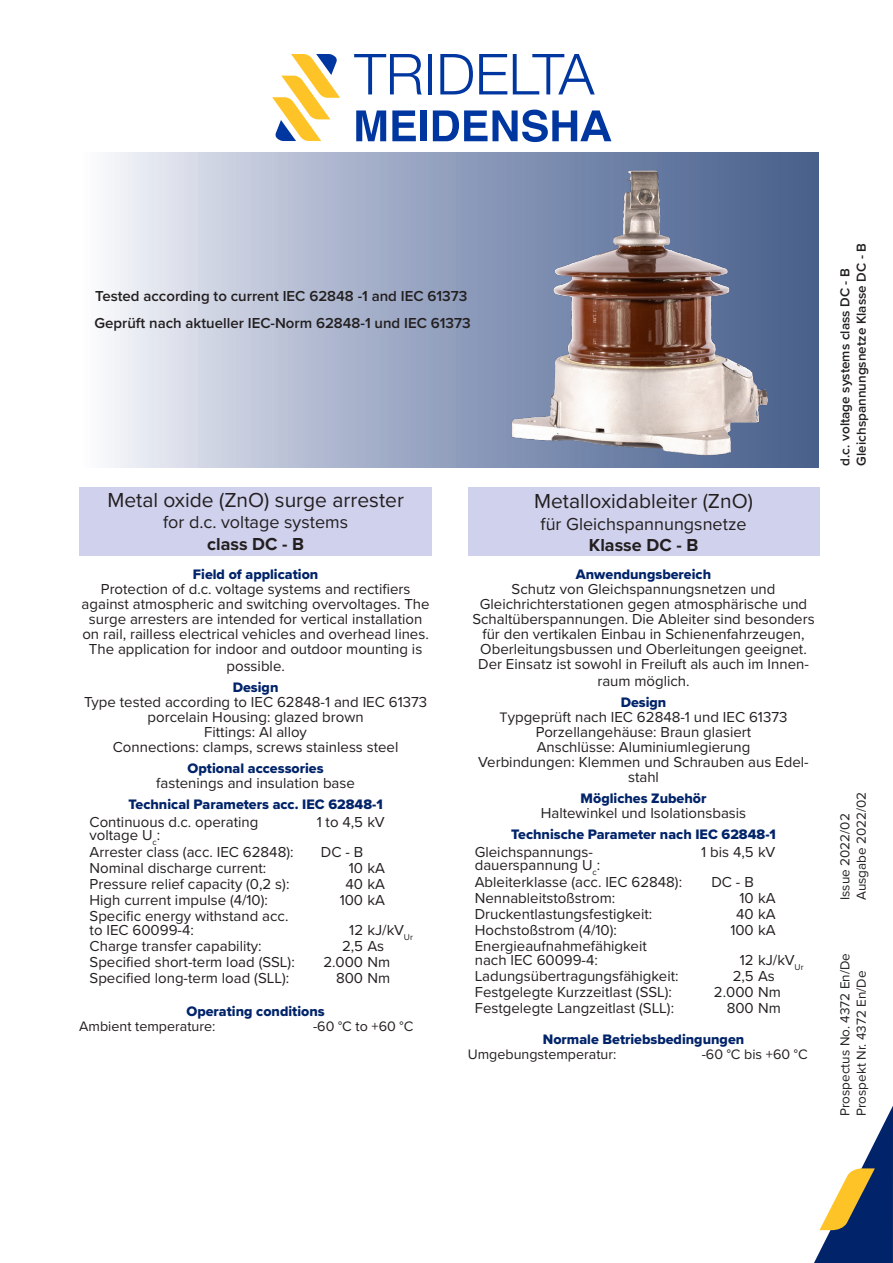
<style>
.page{position:relative;width:893px;height:1263px;background:#fff}
.page>*{position:absolute;margin:0;border:0;box-sizing:border-box;transform-origin:0 0}
.t1{font:21px "Proxima Nova";color:#231f20}
.t2{font:18px "Proxima Nova";color:#231f20}
.t3{font:700 18px "Proxima Nova";color:#231f20}
.general_information{font:15px/15px "Proxima Nova";color:#231f20;text-align:center}
.t4{font:600 15px "Proxima Nova";color:#231f20}
.t5{font:14.25px "Proxima Nova Extrabld";color:#002369}
.t6{font:14.25px "Proxima Nova";color:#231f20}
.t7{font:13.5px "Proxima Nova";color:#231f20}
.t8{font:600 13.5px "Proxima Nova";color:#231f20}
.s1{font-size:14.25px}
</style>
<div class="page">
<div style="left:79px;top:153px;width:740px;height:314px;background:linear-gradient(to right,#f0f1f9,#3e5787)"></div>
<svg style="left:354px;top:54px;width:68px;height:40px"></svg>
<hr style="left:428px;top:54px;width:4px;height:40px;background:#0036a0">
<svg style="left:440px;top:54px;width:33px;height:40px"></svg>
<svg style="left:479px;top:54px;width:28px;height:40px"></svg>
<svg style="left:513px;top:54px;width:82px;height:40px"></svg>
<svg style="left:356px;top:110px;width:30px;height:31px"></svg>
<svg style="left:392px;top:110px;width:24px;height:31px"></svg>
<div style="left:420px;top:110px;width:7px;height:31px;background:#0036a0"></div>
<svg style="left:433px;top:110px;width:178px;height:32px"></svg>
<svg style="left:272px;top:54px;width:68px;height:87px"></svg>
<svg style="left:814px;top:1106px;width:79px;height:157px"></svg>
<img style="left:506px;top:163px;width:286px;height:293px">
<div style="left:468px;top:487px;width:351px;height:68px;background:#d0d1ed"></div>
<div style="left:79px;top:487px;width:353px;height:68px;background:#d0d1ed"></div>
<p class="t4" style="left:95px;top:285px;width:374px">Tested according to current IEC 62848 -1 and IEC 61373</p>
<p class="t4" style="left:94px;top:312px;width:378px">Geprüft nach aktueller IEC-Norm 62848-1 und IEC 61373</p>
<p class="t1" style="left:107px;top:484px;width:298px">Metal oxide (ZnO) surge arrester</p>
<p class="t2" style="left:163px;top:509px;width:186px">for d.c. voltage systems</p>
<p class="t3" style="left:207px;top:531px;width:98px">class DC - B</p>
<p class="t1" style="left:534px;top:485px;width:220px">Metalloxidableiter (ZnO)</p>
<p class="t2" style="left:541px;top:510px;width:208px">für Gleichspannungsnetze</p>
<p class="t3" style="left:589px;top:532px;width:111px">Klasse DC - B</p>
<p class="t5" style="left:193px;top:564px;width:127px">Field of application</p>
<p class="general_information" style="left:82px;top:581px;width:350px">Protection of d.c. voltage systems and rectifiers against atmospheric and switching overvoltages. The surge arresters are intended for vertical installation on rail, railless electrical vehicles and overhead lines.<br>The application for indoor and outdoor mounting is</p>
<p class="general_information" style="left:226px;top:658px;width:60px">possible.</p>
<p class="t5" style="left:233px;top:677px;width:47px">Design</p>
<p class="general_information" style="left:84px;top:694px;width:345px">Type tested according to IEC 62848-1 and IEC 61373</p>
<p class="general_information" style="left:148px;top:709px;width:218px">porcelain Housing: glazed brown</p>
<p class="general_information" style="left:204px;top:724px;width:104px">Fittings: Al alloy</p>
<p class="general_information" style="left:113px;top:739px;width:287px">Connections: clamps, screws stainless steel</p>
<p class="t5" style="left:188px;top:758px;width:137px">Optional accessories</p>
<p class="general_information" style="left:156px;top:775px;width:200px">fastenings and insulation base</p>
<p class="t5" style="left:128px;top:794px;width:256px">Technical Parameters acc. IEC 62848-1</p>
<p class="general_information" style="left:90px;top:814px;width:170px">Continuous d.c. operating</p>
<p class="general_information" style="left:90px;top:827px;width:72px">voltage U<sub>c</sub>:</p>
<p class="general_information" style="left:317px;top:814px;width:69px">1 to 4,5 kV</p>
<p class="general_information" style="left:90px;top:843px;width:205px">Arrester class (acc. IEC 62848):</p>
<p class="general_information" style="left:321px;top:843px;width:44px">DC - B</p>
<p class="general_information" style="left:90px;top:859px;width:178px">Nominal discharge current:</p>
<p class="general_information" style="left:349px;top:859px;width:38px">10 kA</p>
<p class="general_information" style="left:90px;top:876px;width:201px">Pressure relief capacity (0,2 s):</p>
<p class="general_information" style="left:346px;top:876px;width:41px">40 kA</p>
<p class="general_information" style="left:90px;top:892px;width:180px">High current impulse (4/10):</p>
<p class="general_information" style="left:340px;top:892px;width:47px">100 kA</p>
<p class="general_information" style="left:90px;top:908px;width:200px;line-height:13.5px;text-align:left">Specific energy withstand acc. to IEC 60099-4:</p>
<p class="general_information" style="left:349px;top:921px;width:65px">12 kJ/kV<sub>Ur</sub></p>
<p class="general_information" style="left:90px;top:937px;width:174px">Charge transfer capability:</p>
<p class="general_information" style="left:342px;top:937px;width:44px">2,5 As</p>
<p class="general_information" style="left:90px;top:953px;width:207px">Specified short-term load (SSL):</p>
<p class="general_information" style="left:323px;top:953px;width:68px">2.000 Nm</p>
<p class="general_information" style="left:90px;top:970px;width:201px">Specified long-term load (SLL):</p>
<p class="general_information" style="left:336px;top:970px;width:56px">800 Nm</p>
<p class="t5" style="left:187px;top:1000px;width:140px">Operating conditions</p>
<p class="t6" style="left:79px;top:1015px;width:138px">Ambient temperature:</p>
<p class="t6" style="left:313px;top:1015px;width:102px">-60 °C to +60 °C</p>
<p class="t5" style="left:576px;top:564px;width:137px">Anwendungsbereich</p>
<p class="general_information" style="left:512px;top:581px;width:265px">Schutz von Gleichspannungsnetzen und</p>
<p class="general_information" style="left:472px;top:596px;width:344px">Gleichrichterstationen gegen atmosphärische und Schaltüberspannungen. Die Ableiter sind besonders für den vertikalen Einbau in Schienenfahrzeugen, Oberleitungsbussen und Oberleitungen geeignet.<br>Der Einsatz ist sowohl in Freiluft als auch im Innen-</p>
<p class="general_information" style="left:597px;top:673px;width:94px">raum möglich.</p>
<p class="t5" style="left:621px;top:692px;width:47px">Design</p>
<p class="general_information" style="left:500px;top:709px;width:289px"><span class="s1">T</span>ypgeprüft nach IEC 62848-1 und IEC 61373</p>
<p class="general_information" style="left:536px;top:724px;width:217px">Porzellangehäuse: Braun glasiert</p>
<p class="general_information" style="left:537px;top:739px;width:215px">Anschlüsse: Aluminiumlegierung</p>
<p class="general_information" style="left:478px;top:754px;width:332px">Verbindungen: Klemmen und Schrauben aus Edel&shy;stahl</p>
<p class="t5" style="left:581px;top:788px;width:127px">Mögliches Zubehör</p>
<p class="general_information" style="left:541px;top:805px;width:207px">Haltewinkel und Isolationsbasis</p>
<p class="t5" style="left:511px;top:824px;width:266px">Technische Parameter nach IEC 62848-1</p>
<p class="general_information" style="left:475px;top:844px;width:120px">Gleichspannungs-</p>
<p class="general_information" style="left:475px;top:857px;width:127px">dauerspannung U<sub>c</sub>:</p>
<p class="general_information" style="left:701px;top:844px;width:75px">1 bis 4,5 kV</p>
<p class="general_information" style="left:475px;top:873px;width:209px">Ableiterklasse (acc. IEC 62848):</p>
<p class="general_information" style="left:711px;top:873px;width:44px">DC - B</p>
<p class="general_information" style="left:475px;top:889px;width:142px">Nennableitstoßstrom:</p>
<p class="general_information" style="left:739px;top:889px;width:38px">10 kA</p>
<p class="general_information" style="left:475px;top:906px;width:179px">Druckentlastungsfestigkeit:</p>
<p class="general_information" style="left:736px;top:906px;width:41px">40 kA</p>
<p class="general_information" style="left:475px;top:922px;width:144px">Hochstoßstrom (4/10):</p>
<p class="general_information" style="left:730px;top:922px;width:47px">100 kA</p>
<p class="general_information" style="left:475px;top:938px;width:174px">Energieaufnahmefähigkeit</p>
<p class="general_information" style="left:475px;top:951px;width:125px">nach IEC 60099-4:</p>
<p class="general_information" style="left:740px;top:951px;width:65px">12 kJ/kV<sub>Ur</sub></p>
<p class="general_information" style="left:475px;top:967px;width:205px">Ladungsübertragungsfähigkeit:</p>
<p class="general_information" style="left:733px;top:967px;width:44px">2,5 As</p>
<p class="general_information" style="left:475px;top:983px;width:199px">Festgelegte Kurzzeitlast (SSL):</p>
<p class="general_information" style="left:714px;top:983px;width:68px">2.000 Nm</p>
<p class="general_information" style="left:475px;top:1000px;width:201px">Festgelegte Langzeitlast (SLL):</p>
<p class="general_information" style="left:727px;top:1000px;width:56px">800 Nm</p>
<p class="t5" style="left:543px;top:1029px;width:203px">Normale Betriebsbedingungen</p>
<p class="t6" style="left:468px;top:1044px;width:150px">Umgebungstemperatur:</p>
<p class="t6" style="left:702px;top:1044px;width:107px">-60 °C bis +60 °C</p>
<p class="t8" style="left:851px;top:466px;width:224px;rotate:-90deg">Gleichspannungsnetze Klasse DC - B</p>
<p class="t8" style="left:835px;top:466px;width:199px;rotate:-90deg">d.c. voltage systems class DC - B</p>
<p class="t7" style="left:851px;top:900px;width:110px;rotate:-90deg">Ausgabe 2022/02</p>
<p class="t7" style="left:835px;top:900px;width:88px;rotate:-90deg">Issue 2022/02</p>
<p class="t7" style="left:835px;top:1116px;width:164px;rotate:-90deg">Prospectus No. 4372 En/De</p>
<p class="t7" style="left:851px;top:1116px;width:147px;rotate:-90deg">Prospekt Nr. 4372 En/De</p>
</div>
